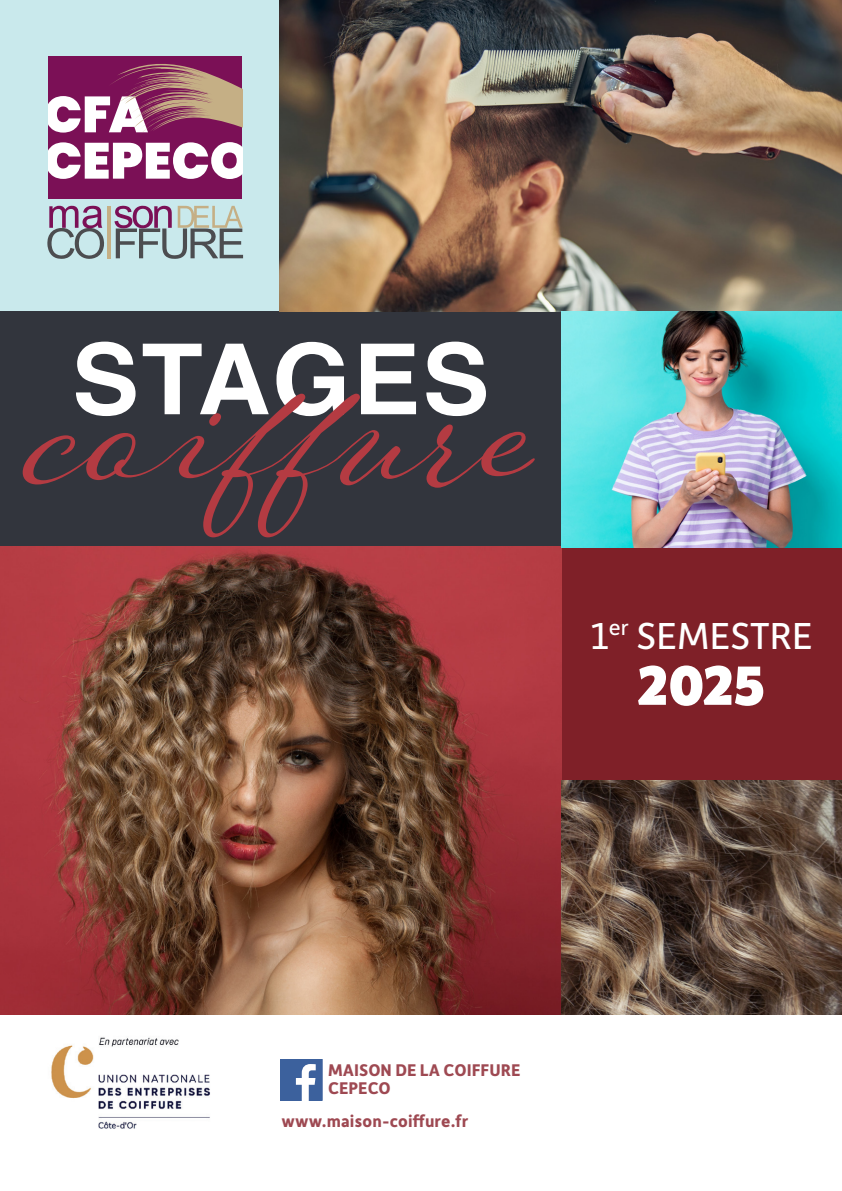
<style>
.page{position:relative;width:842px;height:1191px;background:#fff}
.page>*{position:absolute;margin:0;border:0;box-sizing:border-box;transform-origin:0 0}
.t1{font:170px "Renata";color:#b43b42}
.t2{font:700 98px "Helvetica";letter-spacing:.02em;color:#fff}
.t3{font:900 54px "Apparat";color:#fff}
.t4{font:40px "Depot New";color:#fff}
.t5{font:700 18px "Depot New";color:#9e4952}
</style>
<div class="page">
<svg style="left:280px;top:1059px;width:42px;height:41px"></svg>
<img style="left:51px;top:1037px;width:159px;height:92px">
<div style="left:0;top:0;width:281px;height:312px;background:#c9e9ec"></div>
<div style="left:561px;top:546px;width:281px;height:236px;background:#7f2028"></div>
<img style="left:0;top:546px;width:561px;height:468px">
<div style="left:0;top:312px;width:561px;height:234px;background:#32353d"></div>
<img style="left:561px;top:780px;width:281px;height:234px">
<hr style="left:107px;top:206px;width:3px;height:52px;background:#c5af85">
<svg style="left:114px;top:205px;width:129px;height:54px"></svg>
<svg style="left:47px;top:206px;width:57px;height:53px"></svg>
<div style="left:48px;top:57px;width:194px;height:142px;background:#7b1056"></div>
<svg style="left:48px;top:64px;width:194px;height:115px"></svg>
<img style="left:280px;top:0;width:562px;height:312px">
<img style="left:561px;top:312px;width:281px;height:235px">
<p class="t2" style="left:72px;top:320px;width:419px">STAGES</p>
<p class="t1" style="left:30px;top:318px;width:517px">coiffure</p>
<p class="t4" style="left:590px;top:609px;width:224px">1<sup>er</sup> SEMESTRE</p>
<p class="t3" style="left:638px;top:652px;width:128px">2025</p>
<p class="t5" style="left:328px;top:1058px;width:194px">MAISON DE LA COIFFURE</p>
<p class="t5" style="left:328px;top:1076px;width:64px">CEPECO</p>
<p class="t5" style="left:281px;top:1109px;width:188px">www.maison-coiffure.fr</p>
</div>
